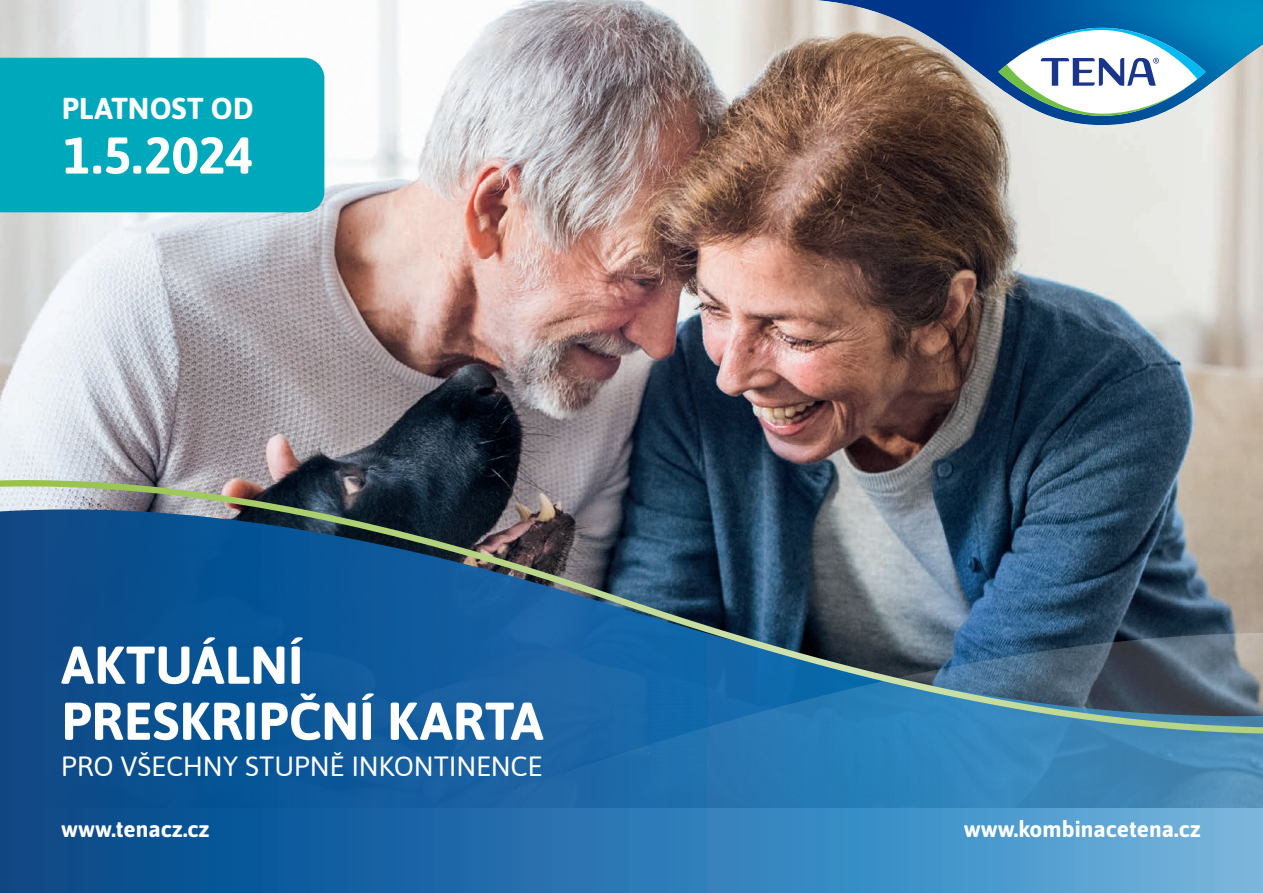
<style>
.page{position:relative;width:1263px;height:893px;background:#fff}
.page>*{position:absolute;margin:0;border:0;box-sizing:border-box;transform-origin:0 0}
.t1{font:700 52.95px/56.1px "Asap";color:#fff}
.t2{font:700 51.45px "Asap";color:#fff}
.t3{font:700 30.15px "Asap";color:#fff}
.t4{font:27.75px "Asap";letter-spacing:-.01em;color:#fff}
.t5{font:700 22.65px "Asap";color:#fff}
</style>
<div class="page">
<img style="left:0;top:0;width:1263px;height:441px">
<svg style="left:0;top:737px;width:1263px;height:156px;background:#2974ae"></svg>
<img style="left:0;top:441px;width:1263px;height:296px">
<svg style="left:769px;top:0;width:494px;height:125px;background:#6c7e8d"></svg>
<svg style="left:998px;top:28px;width:207px;height:88px"></svg>
<div style="left:0;top:58px;width:324px;height:154px;background:#00a8bb"></div>
<p class="t3" style="left:62px;top:87px;width:193px">PLATNOST OD</p>
<p class="t2" style="left:63px;top:119px;width:191px">1.5.2024</p>
<p class="t1" style="left:61px;top:635px;width:484px">AKTUÁLNÍ<br>PRESKRIPČNÍ KARTA</p>
<p class="t4" style="left:61px;top:747px;width:483px">PRO VŠECHNY STUPNĚ INKONTINENCE</p>
<p class="t5" style="left:61px;top:813px;width:150px">www.tenacz.cz</p>
<p class="t5" style="left:964px;top:813px;width:238px">www.kombinacetena.cz</p>
</div>
